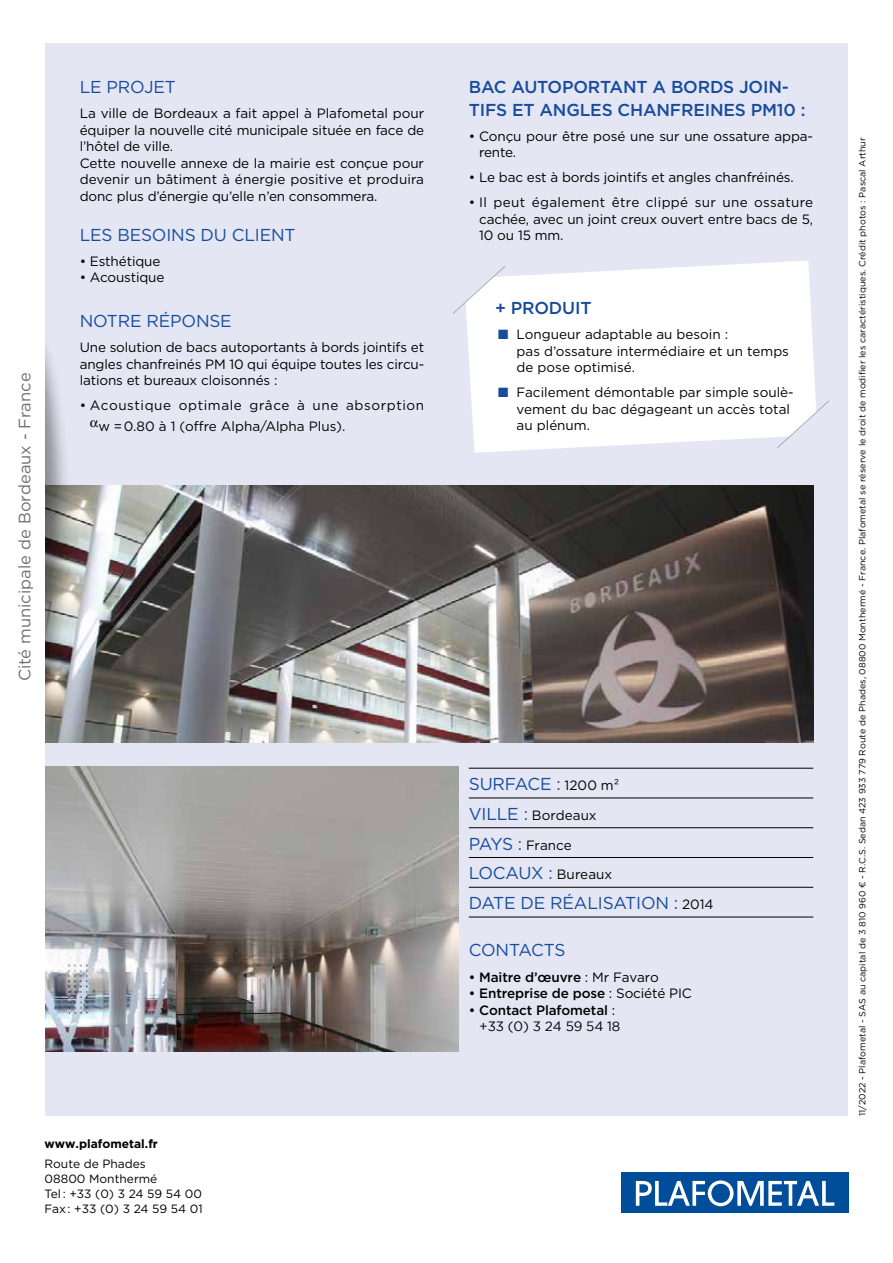
<style>
.page{position:relative;width:893px;height:1263px;background:#fff}
.page>*{position:absolute;margin:0;border:0;box-sizing:border-box;transform-origin:0 0}
.t1{font:17.25px/29.7px "Gotham";letter-spacing:-.01em;color:#164c9a}
.t2{font:500 17.25px/22.5px "Gotham";letter-spacing:-.01em;color:#164c9a}
.t3{font:16.5px "Gotham";color:#706f6f}
.t4{font:13.5px/16.5px "Gotham";letter-spacing:-.005em;color:#000}
.t5{font:500 13.5px/16.2px "Gotham";letter-spacing:-.01em;color:#000}
.t6{font:13.5px/21px "Gotham";letter-spacing:.045em;color:#000}
.t7{font:12px/15px "Gotham";color:#000}
.t8{font:700 12px/20.2px "Gotham";color:#000}
.t9{font:9px "Gotham";color:#000}
.s1{font-style:inherit}
.s2{font-weight:400}
.s3{color:#164c9a}
.s4{font-size:13.5px;color:#000}
.s5{font-size:17.25px;color:#164c9a}
</style>
<div class="page">
<div style="left:45px;top:44px;width:803px;height:1072px;background:#e5e6f4"></div>
<hr style="left:469px;top:768px;width:344px;height:1px;background:#000">
<hr style="left:469px;top:798px;width:344px;height:1px;background:#000">
<hr style="left:469px;top:827px;width:344px;height:1px;background:#000">
<hr style="left:469px;top:857px;width:344px;height:1px;background:#000">
<hr style="left:469px;top:887px;width:344px;height:1px;background:#000">
<hr style="left:469px;top:917px;width:344px;height:1px;background:#000">
<img style="left:45px;top:767px;width:413px;height:284px">
<img style="left:45px;top:485px;width:768px;height:257px">
<div style="left:0;top:323px;width:71px;height:405px;background:#000;opacity:.4"></div>
<div style="left:0;top:0;width:45px;height:1263px;background:#fff"></div>
<div style="left:621px;top:1172px;width:227px;height:40px;background:#004d9a"></div>
<svg style="left:636px;top:1180px;width:198px;height:26px"></svg>
<svg style="left:466px;top:260px;width:350px;height:193px;fill:#fff"></svg>
<svg style="left:453px;top:265px;width:53px;height:50px"></svg>
<svg style="left:776px;top:400px;width:53px;height:49px"></svg>
<p class="t3" style="left:14px;top:681px;width:310px;rotate:-90deg">Cité municipale de Bordeaux - France</p>
<p class="t1" style="left:80px;top:72px;width:98px">LE PROJET</p>
<p class="t4" style="left:80px;top:105px;width:346px">La ville de Bordeaux a fait appel à Plafometal pour équiper la nouvelle cité municipale située en face de l’hôtel de ville.<br>Cette nouvelle annexe de la mairie est conçue pour devenir un bâtiment à énergie positive et produira donc plus d’énergie qu’elle n’en consommera.</p>
<p class="t1" style="left:80px;top:220px;width:217px">LES BESOINS DU CLIENT</p>
<p class="t4" style="left:80px;top:253px;width:82px">• Esthétique</p>
<p class="t4" style="left:80px;top:269px;width:86px">• Acoustique</p>
<p class="t1" style="left:80px;top:306px;width:154px">NOTRE RÉPONSE</p>
<p class="t4" style="left:80px;top:339px;width:346px;text-align:justify">Une solution de bacs autoportants à bords jointifs et angles chanfreinés PM 10 qui équipe toutes les circu&shy;lations et bureaux cloisonnés :</p>
<p class="t6" style="left:98px;top:395px;width:327px;text-indent:-19px">• Acoustique optimale grâce à une absorption w = 0.80 à 1 (offre Alpha/Alpha Plus).</p>
<p class="t8" style="left:45px;top:1133px;width:115px">www.plafometal<span class="s1">.fr<br></span><span class="s2">Route de Phades</span></p>
<p class="t7" style="left:45px;top:1171px;width:159px">08800 Monthermé<br>Tel : +33 (0) 3 24 59 54 00<br>Fax : +33 (0) 3 24 59 54 01</p>
<p class="t2" style="left:469px;top:76px;width:338px">BAC AUTOPORTANT A BORDS JOIN-<br>TIFS ET ANGLES CHANFREINES PM10 :</p>
<p class="t4" style="left:479px;top:127px;width:336px;text-indent:-10px">• Conçu pour être posé une sur une ossature appa&shy;rente.</p>
<p class="t4" style="left:469px;top:169px;width:326px">• Le bac est à bords jointifs et angles chanfréinés.</p>
<p class="t4" style="left:479px;top:194px;width:336px;text-align:justify;text-indent:-10px">• Il peut également être clippé sur une ossature cachée, avec un joint creux ouvert entre bacs de 5, 10 ou 15 mm.</p>
<p class="t2" style="left:495px;top:297px;width:98px">+ PRODUIT</p>
<p class="t4" style="left:517px;top:326px;width:274px;text-indent:-18px"><span class="s3">■</span> Longueur adaptable au besoin :<br>pas d’ossature intermédiaire et un temps de pose optimisé.</p>
<p class="t4" style="left:517px;top:384px;width:279px;text-indent:-18px"><span class="s3">■</span> Facilement démontable par simple soulè&shy;vement du bac dégageant un accès total au plénum.</p>
<p class="t1" style="left:469px;top:769px;width:152px">SURFACE : <span class="s4">1200 m²</span></p>
<p class="t4" style="left:469px;top:806px;width:129px"><span class="s5">VILLE :</span> Bordeaux</p>
<p class="t4" style="left:469px;top:836px;width:104px"><span class="s5">PAYS :</span> France</p>
<p class="t1" style="left:469px;top:858px;width:246px">LOCAUX : <span class="s4">Bureaux<br></span>DATE DE RÉALISATION : <span class="s4">2014</span></p>
<p class="t1" style="left:469px;top:935px;width:98px">CONTACTS</p>
<p class="t5" style="left:469px;top:968px;width:192px">• Maitre d’œuvre <span class="s2">: Mr Favaro</span></p>
<p class="t5" style="left:469px;top:985px;width:225px">• Entreprise de pose <span class="s2">: Société PIC</span></p>
<p class="t5" style="left:479px;top:1002px;width:143px;text-indent:-10px">• Contact Plafometal <span class="s2">: +33 (0) 3 24 59 54 18</span></p>
<p class="t9" style="left:856px;top:1116px;width:980px;rotate:-90deg"><span class="s1">11</span>/20<span class="s1">22</span> - Plafometal - SAS au capital de <span class="s1">3 810</span> 960 € - R.C.S. Sedan 423 933 779 Route de Phades, 08800 Monthermé - France. Plafometal se réserve le droit de modifier les caractéristiques. Crédit photos : Pascal Arthur</p>
</div>
